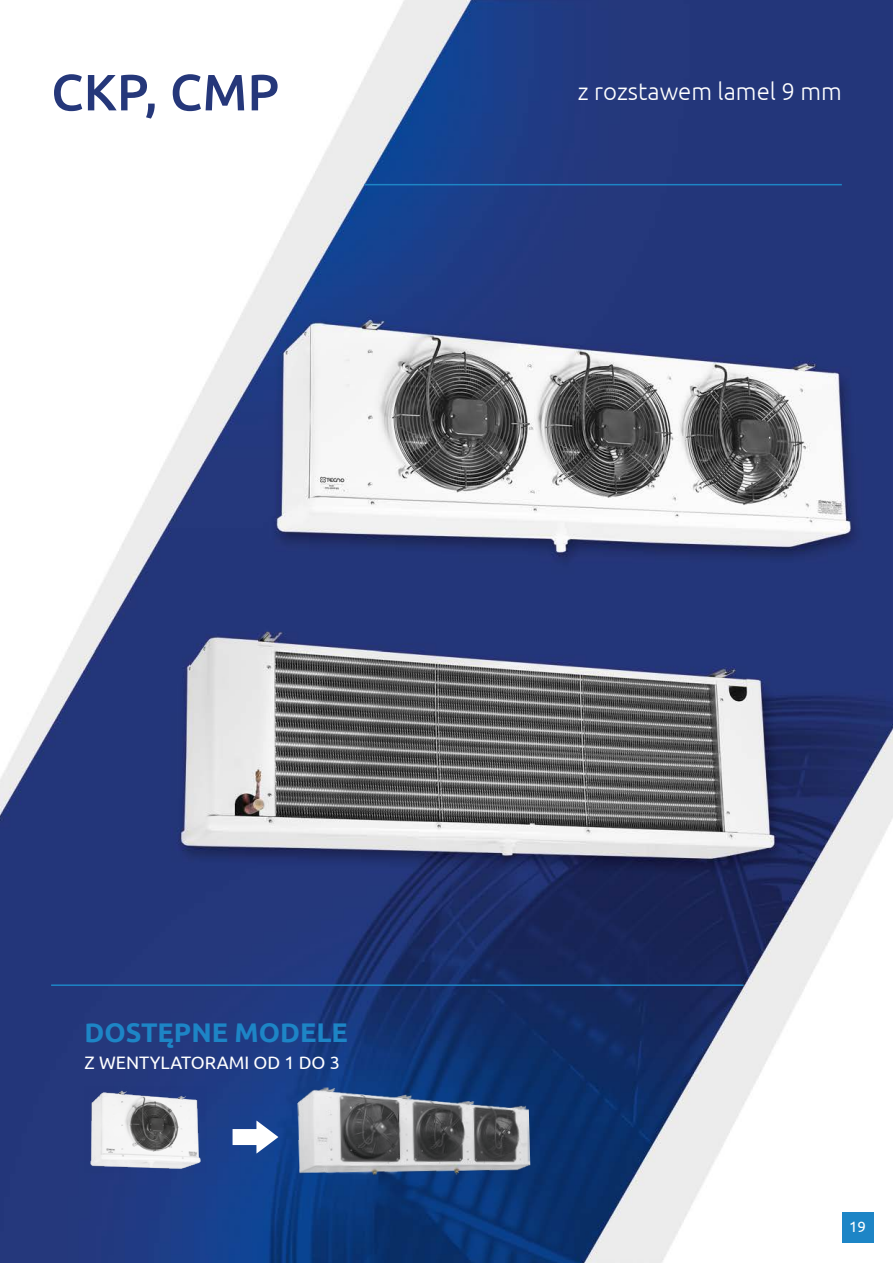
<style>
.page{position:relative;width:893px;height:1263px;background:#fff}
.page>*{position:absolute;margin:0;border:0;box-sizing:border-box;transform-origin:0 0}
.t1{font:500 51px "Ubuntu";color:#25377a}
.t2{font:700 27px "Ubuntu";color:#1d85c6}
.t3{font:300 24px "Ubuntu";color:#fff}
.t4{font:18px "Ubuntu";color:#fff}
.t5{font:15px "Ubuntu";color:#fff}
</style>
<div class="page">
<img style="left:0;top:0;width:893px;height:1263px">
<img style="left:85px;top:1086px;width:121px;height:86px">
<img style="left:297px;top:1082px;width:233px;height:97px">
<div style="left:842px;top:1212px;width:31px;height:30px;background:#1d85c6"></div>
<hr style="left:364px;top:184px;width:478px;height:1px;background:#1d85c6">
<hr style="left:51px;top:984px;width:693px;height:2px;background:#1d85c6">
<svg style="left:233px;top:1121px;width:45px;height:32px"></svg>
<h1 class="t1" style="left:51px;top:60px;width:230px">CKP, CMP</h1>
<h3 class="t3" style="left:578px;top:77px;width:265px">z rozstawem lamel 9 mm</h3>
<h2 class="t2" style="left:85px;top:1016px;width:265px">DOSTĘPNE MODELE</h2>
<p class="t4" style="left:85px;top:1052px;width:257px">Z WENTYLATORAMI OD 1 DO 3</p>
<p class="t5" style="left:849px;top:1218px;width:18px">19</p>
</div>
